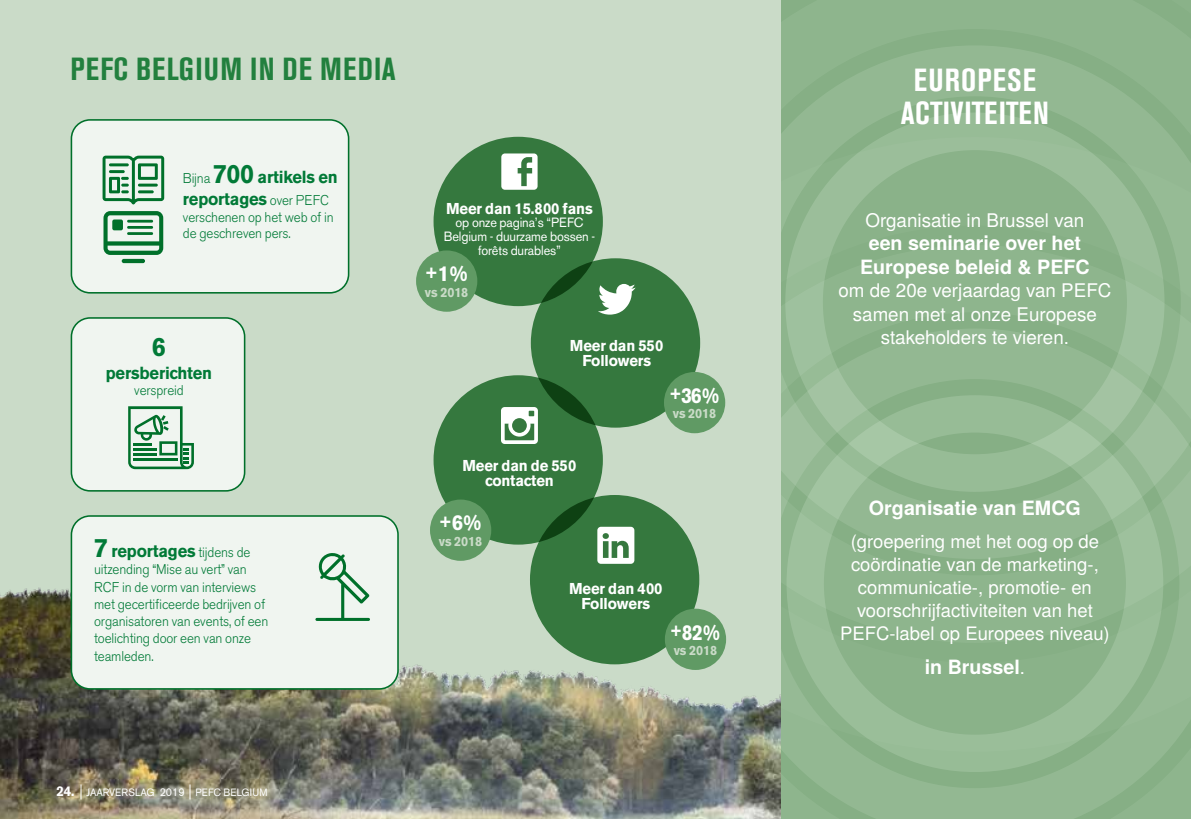
<style>
.page{position:relative;width:1191px;height:819px;background:#fff}
.page>*{position:absolute;margin:0;border:0;box-sizing:border-box;transform-origin:0 0}
.t1{font:700 condensed 31.68px "Akzidenz Grotesk BE";letter-spacing:.04em;color:#22803e}
.t2{font:700 condensed 31.68px/32.9px "Akzidenz Grotesk BE";letter-spacing:.02em;color:#fff;text-align:center}
.t3{font:700 26.25px "Akzidenz Grotesk BE";color:#017a37;scale:.95 1}
.t4{font:700 21.35px "Akzidenz Grotesk BE";color:#fff;scale:.95 1}
.t5{font:700 21.35px "Akzidenz Grotesk BE";color:#fff;scale:.91 1}
.t6{font:700 21.35px "Akzidenz Grotesk BE";color:#fff;scale:.9 1}
.t7{font:700 19.6px/23.4px "Te X Gyre Heros";color:#fff;text-align:center}
.t8{font:18.72px/23.4px "Te X Gyre Heros";color:#fff;text-align:center}
.t9{font:18.55px/23.1px "Te X Gyre Heros";color:#fff;text-align:center}
.t10{font:700 17.32px/22.4px "Akzidenz Grotesk BE";letter-spacing:-.01em;color:#017a37;scale:.95 1}
.t11{font:700 15.58px/15px "Akzidenz Grotesk BE";letter-spacing:-.01em;color:#fff;text-align:center;scale:.95 1}
.t12{font:300 14px/17.2px "Akzidenz Grotesk BE";letter-spacing:-.01em;color:#017a37;scale:.95 1}
.t13{font:13.3px/13.7px "Akzidenz Grotesk BE";letter-spacing:-.01em;color:#fff;text-align:center;scale:.95 1}
.t14{font:700 13.3px "Akzidenz Grotesk BE";letter-spacing:-.01em;color:#cadbc8;scale:.95 1}
.t15{font:10.5px "Akzidenz Grotesk BE";letter-spacing:.01em;color:#fff;scale:.95 1}
.s1{font-weight:300;font-size:14px}
.s2{font-size:26.25px}
.s3{font-weight:700;font-size:14px}
.s4{font-size:11.38px}
.s5{font-weight:400;font-size:18.55px}
</style>
<div class="page">
<svg style="left:780px;top:751px;width:411px;height:68px;background:#8fb58e"></svg>
<svg style="left:780px;top:0;width:411px;height:751px;background:#91b790"></svg>
<div style="left:0;top:0;width:780px;height:819px;background:#cadbc8"></div>
<img style="left:0;top:476px;width:780px;height:343px">
<div style="left:71px;top:120px;width:277px;height:173px;background:#f0f5f0;border-radius:19px"></div>
<div style="left:71px;top:119px;width:278px;height:174px;border:2px solid #00702a;border-radius:19px"></div>
<svg style="left:103px;top:211px;width:60px;height:52px"></svg>
<div style="left:112px;top:219px;width:11px;height:11px;background:#00702a;border-radius:2px"></div>
<hr style="left:127px;top:220px;width:26px;height:2px;background:#00702a">
<hr style="left:127px;top:226px;width:26px;height:3px;background:#00702a">
<hr style="left:127px;top:232px;width:26px;height:3px;background:#00702a">
<svg style="left:103px;top:156px;width:61px;height:48px"></svg>
<div style="left:71px;top:516px;width:327px;height:172px;background:#f0f5f0;border-radius:19px"></div>
<div style="left:71px;top:515px;width:328px;height:174px;border:2px solid #00702a;border-radius:19px"></div>
<svg style="left:315px;top:553px;width:55px;height:68px"></svg>
<div style="left:71px;top:318px;width:174px;height:173px;background:#f0f5f0;border-radius:19px"></div>
<div style="left:71px;top:317px;width:174px;height:174px;border:2px solid #00702a;border-radius:19px"></div>
<svg style="left:128px;top:406px;width:66px;height:63px"></svg>
<div style="left:531px;top:258px;width:169px;height:169px;background:#35783e;border-radius:50%"></div>
<svg style="left:598px;top:284px;width:37px;height:30px"></svg>
<div style="left:664px;top:372px;width:61px;height:61px;background:#609a64;border-radius:50%"></div>
<div style="left:433px;top:375px;width:170px;height:169px;background:#35783e;border-radius:50%"></div>
<svg style="left:501px;top:407px;width:37px;height:37px"></svg>
<div style="left:430px;top:499px;width:61px;height:62px;background:#609a64;border-radius:50%"></div>
<div style="left:530px;top:495px;width:169px;height:169px;background:#35783e;border-radius:50%"></div>
<svg style="left:597px;top:526px;width:37px;height:37px"></svg>
<div style="left:665px;top:608px;width:61px;height:62px;background:#609a64;border-radius:50%"></div>
<div style="left:433px;top:137px;width:170px;height:169px;background:#35783e;border-radius:50%"></div>
<svg style="left:501px;top:153px;width:36px;height:37px"></svg>
<div style="left:416px;top:250px;width:61px;height:62px;background:#609a64;border-radius:50%"></div>
<svg style="left:81px;top:784px;width:1px;height:15px"></svg>
<svg style="left:190px;top:784px;width:1px;height:15px"></svg>
<h1 class="t1" style="left:71px;top:51px;width:327px">PEFC BELGIUM IN DE MEDIA</h1>
<p class="t10" style="left:183px;top:165px;width:165px"><span class="s1">Bijna</span> <span class="s2">700</span> artikels en reportages <span class="s1">over PEFC</span></p>
<p class="t12" style="left:183px;top:209px;width:160px;line-height:16.4px">verschenen op het web of in de geschreven pers.</p>
<h2 class="t3" style="left:152px;top:332px;width:16px">6</h2>
<p class="t10" style="left:106px;top:361px;width:113px">persberichten</p>
<p class="t12" style="left:134px;top:382px;width:54px">verspreid</p>
<p class="t10" style="left:94px;top:540px;width:166px"><span class="s2">7</span> reportages <span class="s1">tijdens de</span></p>
<p class="t12" style="left:94px;top:561px;width:185px">uitzending “Mise au vert” van<br>RCF in de vorm van interviews met gecertificeerde bedrijven of organisatoren van events, of een toelichting door een van onze teamleden.</p>
<p class="t11" style="left:446px;top:201px;width:156px">Meer dan 15.800 fans</p>
<p class="t13" style="left:444px;top:216px;width:161px">op onze pagina’s “PEFC<br>Belgium - duurzame bossen - forêts durables”</p>
<h3 class="t4" style="left:426px;top:261px;width:45px"><sup>+</sup>1%</h3>
<p class="t14" style="left:425px;top:284px;width:47px">vs 2018</p>
<p class="t11" style="left:570px;top:338px;width:100px">Meer dan 550<br>Followers</p>
<h3 class="t5" style="left:670px;top:383px;width:55px"><sup>+</sup>36%</h3>
<p class="t14" style="left:673px;top:406px;width:47px">vs 2018</p>
<p class="t11" style="left:462px;top:458px;width:122px">Meer dan de 550 contacten</p>
<h3 class="t4" style="left:440px;top:510px;width:45px"><sup>+</sup>6%</h3>
<p class="t14" style="left:439px;top:533px;width:47px">vs 2018</p>
<p class="t11" style="left:569px;top:581px;width:100px">Meer dan 400<br>Followers</p>
<h3 class="t6" style="left:671px;top:619px;width:56px"><sup>+</sup>82%</h3>
<p class="t14" style="left:673px;top:642px;width:47px">vs 2018</p>
<p class="t15" style="left:56px;top:786px;width:224px"><span class="s3">24.</span> JAARVERSLAG <span class="s4">2019</span> PEFC BELGIUM</p>
<h1 class="t2" style="left:900px;top:64px;width:150px">EUROPESE<br>ACTIVITEITEN</h1>
<h3 class="t8" style="left:865px;top:207px;width:220px">Organisatie in Brussel van</h3>
<h3 class="t7" style="left:860px;top:230px;width:231px">een seminarie over het<br>Europese beleid &amp; PEFC</h3>
<h3 class="t8" style="left:838px;top:277px;width:274px">om de 20e verjaardag van PEFC samen met al onze Europese stakeholders te vieren.</h3>
<h3 class="t7" style="left:869px;top:495px;width:213px">Organisatie van EMCG</h3>
<h3 class="t9" style="left:840px;top:528px;width:271px">(groepering met het oog op de coördinatie van de marketing-, communicatie-, promotie- en voorschrijfactiviteiten van het<br>PEFC-label op Europees niveau)</h3>
<h3 class="t7" style="left:924px;top:653px;width:102px">in Brussel<span class="s5">.</span></h3>
</div>
